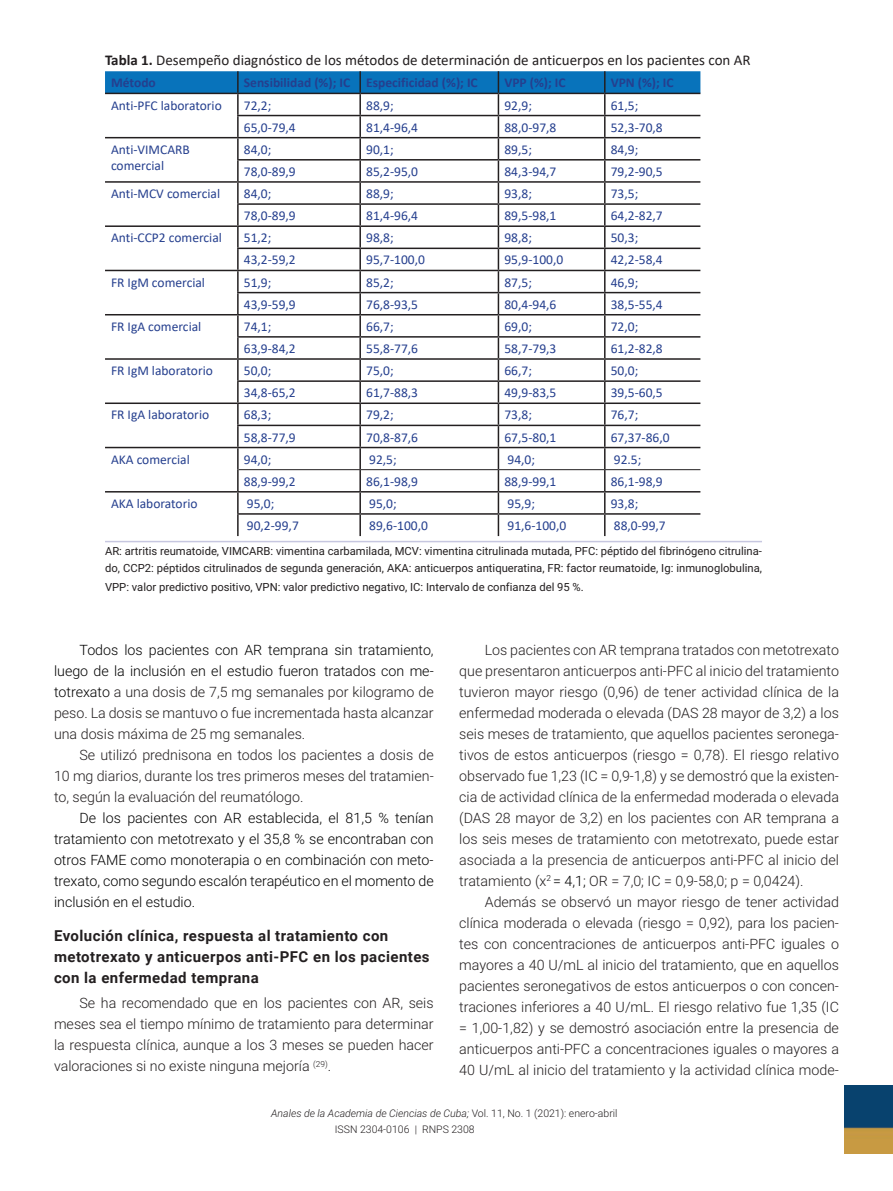
<style>
.page{position:relative;width:893px;height:1191px;background:#fff}
.page>*{position:absolute;margin:0;border:0;box-sizing:border-box;transform-origin:0 0}
.t1{font:700 15px/21px "Roboto";letter-spacing:.03em;color:#231f20}
.t2{font:15px "Calibri";color:#231f20}
.t3{font:300 14.25px/21px "Roboto";color:#231f20;text-align:justify}
.t4{font:300 14.25px/21px "Roboto";color:#000001;text-align:justify}
.t5{font:13.5px/16.5px "Calibri";color:#253f8e}
.t6{font:700 13.5px "Calibri";color:#253f8e}
.t7{font:11.25px/16.5px "Roboto";color:#231f20}
.t8{font:300 10.5px/15.8px "Roboto";color:#231f20}
.s1{font-weight:700}
.s2{color:#000001}
.s3{font-style:italic}
</style>
<div class="page">
<img style="left:844px;top:1085px;width:49px;height:68px">
<hr style="left:105px;top:541px;width:657px;height:1px;background:#c7c7e0">
<svg style="left:105px;top:71px;width:595px;height:465px"></svg>
<hr style="left:239px;top:469px;width:121px;height:1px;background:#231f20">
<hr style="left:360px;top:469px;width:138px;height:1px;background:#231f20">
<hr style="left:498px;top:469px;width:107px;height:1px;background:#231f20">
<hr style="left:605px;top:469px;width:95px;height:1px;background:#231f20">
<p class="t2" style="left:105px;top:50px;width:647px"><span class="s1">Tabla 1.</span> Desempeño diagnóstico de los métodos de determinación de anticuerpos en los pacientes con AR</p>
<p class="t6" style="left:111px;top:73px;width:46px">Método</p>
<p class="t6" style="left:244px;top:73px;width:235px">Sensibilidad (%); IC Especificidad (%); IC</p>
<p class="t6" style="left:504px;top:73px;width:63px">VPP (%); IC</p>
<p class="t6" style="left:611px;top:73px;width:64px">VPN (%); IC</p>
<p class="t5" style="left:111px;top:96px;width:112px">Anti-PFC laboratorio</p>
<p class="t5" style="left:244px;top:96px;width:29px">72,2;</p>
<p class="t5" style="left:366px;top:96px;width:29px">88,9;</p>
<p class="t5" style="left:504px;top:96px;width:29px">92,9;</p>
<p class="t5" style="left:611px;top:96px;width:29px">61,5;</p>
<p class="t5" style="left:244px;top:119px;width:53px">65,0-79,4</p>
<p class="t5" style="left:366px;top:119px;width:53px">81,4-96,4</p>
<p class="t5" style="left:504px;top:119px;width:53px">88,0-97,8</p>
<p class="t5" style="left:611px;top:119px;width:53px">52,3-70,8</p>
<p class="t5" style="left:111px;top:141px;width:80px">Anti-VIMCARB comercial</p>
<p class="t5" style="left:244px;top:141px;width:29px">84,0;</p>
<p class="t5" style="left:366px;top:141px;width:29px">90,1;</p>
<p class="t5" style="left:504px;top:141px;width:29px">89,5;</p>
<p class="t5" style="left:611px;top:141px;width:29px">84,9;</p>
<p class="t5" style="left:244px;top:163px;width:53px">78,0-89,9</p>
<p class="t5" style="left:366px;top:163px;width:53px">85,2-95,0</p>
<p class="t5" style="left:504px;top:163px;width:53px">84,3-94,7</p>
<p class="t5" style="left:611px;top:163px;width:53px">79,2-90,5</p>
<p class="t5" style="left:111px;top:185px;width:111px">Anti-MCV comercial</p>
<p class="t5" style="left:244px;top:185px;width:29px">84,0;</p>
<p class="t5" style="left:366px;top:185px;width:29px">88,9;</p>
<p class="t5" style="left:504px;top:185px;width:29px">93,8;</p>
<p class="t5" style="left:611px;top:185px;width:29px">73,5;</p>
<p class="t5" style="left:244px;top:207px;width:53px">78,0-89,9</p>
<p class="t5" style="left:366px;top:207px;width:53px">81,4-96,4</p>
<p class="t5" style="left:504px;top:207px;width:53px">89,5-98,1</p>
<p class="t5" style="left:611px;top:207px;width:53px">64,2-82,7</p>
<p class="t5" style="left:111px;top:229px;width:112px">Anti-CCP2 comercial</p>
<p class="t5" style="left:244px;top:229px;width:29px">51,2;</p>
<p class="t5" style="left:366px;top:229px;width:29px">98,8;</p>
<p class="t5" style="left:504px;top:229px;width:29px">98,8;</p>
<p class="t5" style="left:611px;top:229px;width:29px">50,3;</p>
<p class="t5" style="left:244px;top:251px;width:53px">43,2-59,2</p>
<p class="t5" style="left:366px;top:251px;width:60px">95,7-100,0</p>
<p class="t5" style="left:504px;top:251px;width:60px">95,9-100,0</p>
<p class="t5" style="left:611px;top:251px;width:53px">42,2-58,4</p>
<p class="t5" style="left:111px;top:273px;width:96px">FR IgM comercial</p>
<p class="t5" style="left:244px;top:273px;width:29px">51,9;</p>
<p class="t5" style="left:366px;top:273px;width:29px">85,2;</p>
<p class="t5" style="left:504px;top:273px;width:29px">87,5;</p>
<p class="t5" style="left:611px;top:273px;width:29px">46,9;</p>
<p class="t5" style="left:244px;top:296px;width:53px">43,9-59,9</p>
<p class="t5" style="left:366px;top:296px;width:53px">76,8-93,5</p>
<p class="t5" style="left:504px;top:296px;width:53px">80,4-94,6</p>
<p class="t5" style="left:611px;top:296px;width:53px">38,5-55,4</p>
<p class="t5" style="left:111px;top:318px;width:92px">FR IgA comercial</p>
<p class="t5" style="left:244px;top:318px;width:29px">74,1;</p>
<p class="t5" style="left:366px;top:318px;width:29px">66,7;</p>
<p class="t5" style="left:504px;top:318px;width:29px">69,0;</p>
<p class="t5" style="left:611px;top:318px;width:29px">72,0;</p>
<p class="t5" style="left:244px;top:340px;width:53px">63,9-84,2</p>
<p class="t5" style="left:366px;top:340px;width:53px">55,8-77,6</p>
<p class="t5" style="left:504px;top:340px;width:53px">58,7-79,3</p>
<p class="t5" style="left:611px;top:340px;width:53px">61,2-82,8</p>
<p class="t5" style="left:111px;top:362px;width:103px">FR IgM laboratorio</p>
<p class="t5" style="left:244px;top:362px;width:29px">50,0;</p>
<p class="t5" style="left:366px;top:362px;width:29px">75,0;</p>
<p class="t5" style="left:504px;top:362px;width:29px">66,7;</p>
<p class="t5" style="left:611px;top:362px;width:29px">50,0;</p>
<p class="t5" style="left:244px;top:384px;width:53px">34,8-65,2</p>
<p class="t5" style="left:366px;top:384px;width:53px">61,7-88,3</p>
<p class="t5" style="left:504px;top:384px;width:53px">49,9-83,5</p>
<p class="t5" style="left:611px;top:384px;width:53px">39,5-60,5</p>
<p class="t5" style="left:111px;top:406px;width:100px">FR IgA laboratorio</p>
<p class="t5" style="left:244px;top:406px;width:29px">68,3;</p>
<p class="t5" style="left:366px;top:406px;width:29px">79,2;</p>
<p class="t5" style="left:504px;top:406px;width:29px">73,8;</p>
<p class="t5" style="left:611px;top:406px;width:29px">76,7;</p>
<p class="t5" style="left:244px;top:428px;width:53px">58,8-77,9</p>
<p class="t5" style="left:366px;top:428px;width:53px">70,8-87,6</p>
<p class="t5" style="left:504px;top:428px;width:53px">67,5-80,1</p>
<p class="t5" style="left:611px;top:428px;width:60px">67,37-86,0</p>
<p class="t5" style="left:111px;top:450px;width:80px">AKA comercial</p>
<p class="t5" style="left:244px;top:450px;width:29px">94,0;</p>
<p class="t5" style="left:369px;top:450px;width:29px">92,5;</p>
<p class="t5" style="left:507px;top:450px;width:29px">94,0;</p>
<p class="t5" style="left:614px;top:450px;width:29px">92.5;</p>
<p class="t5" style="left:244px;top:473px;width:53px">88,9-99,2</p>
<p class="t5" style="left:366px;top:473px;width:53px">86,1-98,9</p>
<p class="t5" style="left:504px;top:473px;width:53px">88,9-99,1</p>
<p class="t5" style="left:611px;top:473px;width:53px">86,1-98,9</p>
<p class="t5" style="left:111px;top:495px;width:88px">AKA laboratorio</p>
<p class="t5" style="left:247px;top:495px;width:29px">95,0;</p>
<p class="t5" style="left:369px;top:495px;width:29px">95,0;</p>
<p class="t5" style="left:507px;top:495px;width:29px">95,9;</p>
<p class="t5" style="left:611px;top:495px;width:29px">93,8;</p>
<p class="t5" style="left:247px;top:517px;width:53px">90,2-99,7</p>
<p class="t5" style="left:369px;top:517px;width:60px">89,6-100,0</p>
<p class="t5" style="left:507px;top:517px;width:60px">91,6-100,0</p>
<p class="t5" style="left:614px;top:517px;width:53px">88,0-99,7</p>
<p class="t7" style="left:105px;top:543px;width:658px">AR: artritis reumatoide, VIMCARB: vimentina carbamilada, MCV: vimentina citrulinada mutada, PFC: péptido del fibrinógeno citrulina&shy;do, CCP2: péptidos citrulinados de segunda generación, AKA: anticuerpos antiqueratina, FR: factor reumatoide, Ig: inmunoglobulina,</p>
<p class="t7" style="left:105px;top:579px;width:480px">VPP: valor predictivo positivo, VPN: valor predictivo negativo, IC: Intervalo de confianza del 95 %.</p>
<p class="t3" style="left:54px;top:639px;width:381px;text-indent:26px"><span class="s2">Todos los pacientes con AR temprana sin tratamiento, luego de la inclusión en el estudio fueron tratados con me&shy;totrexato</span> a una dosis de 7,5 mg semanales por kilogramo de peso. La dosis se mantuvo o fue incrementada hasta alcanzar una dosis máxima de 25 mg semanales.</p>
<p class="t3" style="left:54px;top:744px;width:381px;text-indent:26px">Se utilizó prednisona en todos los pacientes a dosis de 10 mg diarios, durante los tres primeros meses del tratamien&shy;to, según la evaluación del reumatólogo.</p>
<p class="t4" style="left:54px;top:807px;width:381px;text-indent:26px">De los pacientes con AR establecida, el 81,5 % tenían tratamiento con metotrexato y el 35,8 % se encontraban con otros FAME como monoterapia o en combinación con meto&shy;trexato, como segundo escalón terapéutico en el momento de inclusión en el estudio.</p>
<p class="t1" style="left:54px;top:924px;width:377px">Evolución clínica, respuesta al tratamiento con metotrexato y anticuerpos anti-PFC en los pacientes con la enfermedad temprana</p>
<p class="t3" style="left:54px;top:992px;width:381px;text-indent:26px">Se ha recomendado que en los pacientes con AR, seis meses sea el tiempo mínimo de tratamiento para determinar la respuesta clínica, aunque a los 3 meses se pueden hacer valoraciones si no existe ninguna mejoría <sup>(29)</sup>.</p>
<p class="t3" style="left:459px;top:639px;width:381px;text-indent:26px">Los pacientes con AR temprana tratados con metotrexato que presentaron anticuerpos anti-PFC al inicio del tratamiento tuvieron mayor riesgo (0,96) de tener actividad clínica de la enfermedad moderada o elevada (DAS 28 mayor de 3,2) a los seis meses de tratamiento, que aquellos pacientes seronega&shy;tivos de estos anticuerpos (riesgo = 0,78). El riesgo relativo observado fue 1,23 (IC = 0,9-1,8) y se demostró que la existen&shy;cia de actividad clínica de la enfermedad moderada o elevada (DAS 28 mayor de 3,2) en los pacientes con AR temprana a los seis meses de tratamiento con metotrexato, puede estar asociada a la presencia de anticuerpos anti-PFC al inicio del tratamiento (χ<sup>2</sup> <span class="s2">= 4,1;</span> OR = 7,0; IC = 0,9-58,0; p = 0,0424).</p>
<p class="t3" style="left:459px;top:891px;width:381px;text-indent:26px">Además se observó un mayor riesgo de tener actividad clínica moderada o elevada (riesgo = 0,92), para los pacien&shy;tes con concentraciones de anticuerpos anti-PFC iguales o mayores a 40 U/mL al inicio del tratamiento, que en aquellos pacientes seronegativos de estos anticuerpos o con concen&shy;traciones inferiores a 40 U/mL. El riesgo relativo fue 1,35 (IC = 1,00-1,82) y se demostró asociación entre la presencia de anticuerpos anti-PFC a concentraciones iguales o mayores a 40 U/mL al inicio del tratamiento y la actividad clínica mode-</p>
<p class="t8" style="left:335px;top:1105px;width:284px;text-indent:-64px"><span class="s3">Anales de la Academia de Ciencias de Cuba;</span> Vol. 11, No. 1 (2021): enero-abril<br>ISSN 2304-0106 | RNPS 2308</p>
</div>
